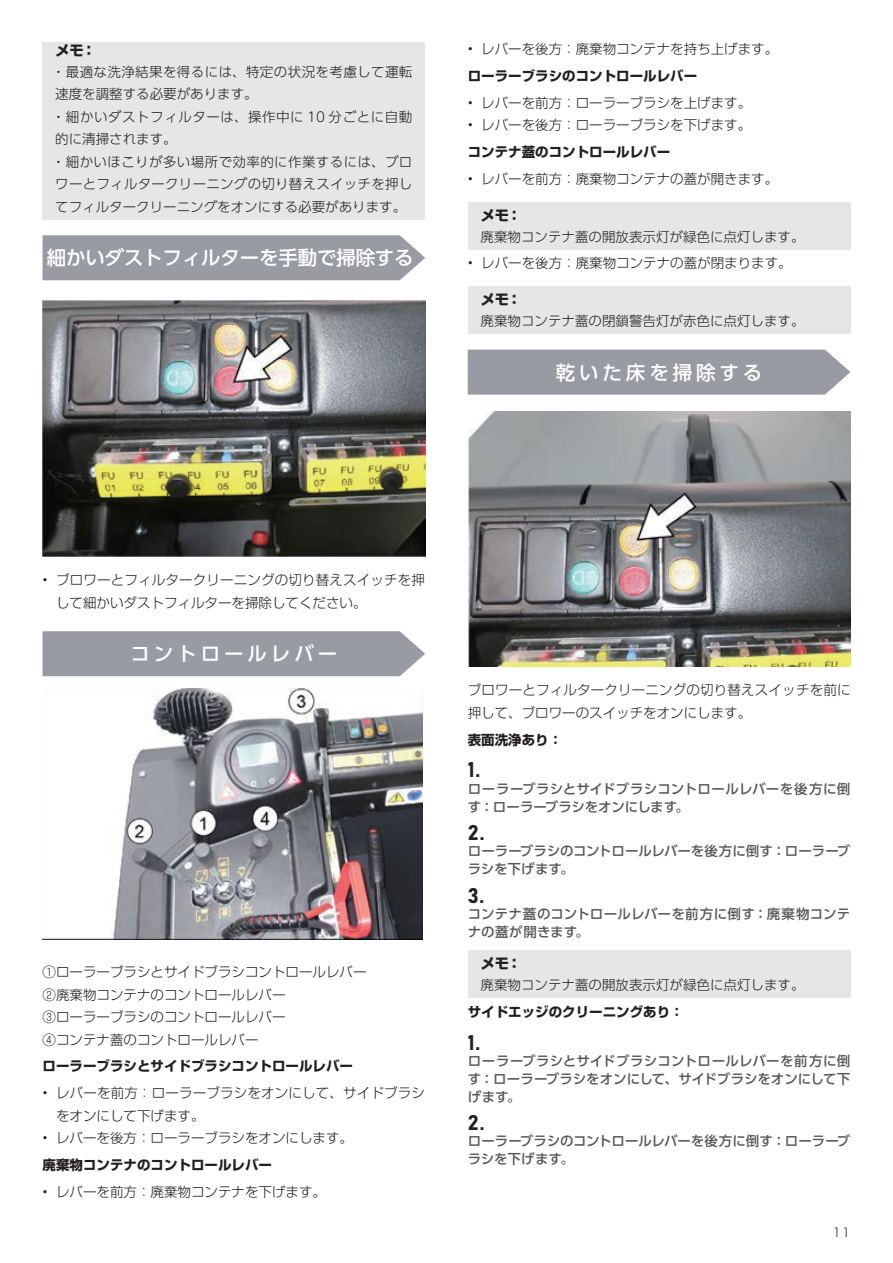
<style>
.page{position:relative;width:893px;height:1263px;background:#fff}
.page>*{position:absolute;margin:0;border:0;box-sizing:border-box;transform-origin:0 0}
.t1{font:21px "Bahnschrift";color:#231f20}
.t2{font:500 19.5px "UD Shin Go Pr 6 N";letter-spacing:-.01em;color:#fff}
.t3{font:500 19.5px "UD Shin Go Pr 6 N";letter-spacing:.2em;color:#fff}
.t4{font:700 15px "UD Shin Go Pr 6 N";letter-spacing:-.07em;color:#231f20}
.t5{font:300 13.5px/22.5px "Shin Go Pr 6 N";color:#231f20}
.t6{font:500 13.5px/18px "UD Shin Go Pr 6 N";color:#57585a}
.t7{font:300 13.5px/22.5px "UD Shin Go Pr 6 N";letter-spacing:.02em;color:#231f20}
.t8{font:700 13.5px "Shin Go Pr 6 N";color:#231f20}
.t9{font:300 13.5px "UD Shin Go Pr 6 N";color:#231f20}
.t10{font:300 12px "Shin Go Pr 6 N";color:#231f20}
</style>
<div class="page">
<div style="left:43px;top:43px;width:382px;height:20px;background:#e6e6e7"></div>
<div style="left:43px;top:59px;width:382px;height:48px;background:#e6e6e7"></div>
<div style="left:43px;top:104px;width:382px;height:48px;background:#e6e6e7"></div>
<div style="left:43px;top:149px;width:382px;height:71px;background:#e6e6e7"></div>
<div style="left:43px;top:235px;width:382px;height:45px;background:#999ba2"></div>
<div style="left:43px;top:631px;width:382px;height:45px;background:#999ba2"></div>
<img style="left:43px;top:299px;width:382px;height:258px">
<img style="left:43px;top:688px;width:380px;height:252px">
<div style="left:468px;top:202px;width:382px;height:26px;background:#e6e6e7"></div>
<div style="left:468px;top:224px;width:382px;height:25px;background:#e6e6e7"></div>
<div style="left:468px;top:287px;width:382px;height:25px;background:#e6e6e7"></div>
<div style="left:468px;top:308px;width:382px;height:26px;background:#e6e6e7"></div>
<div style="left:468px;top:350px;width:382px;height:45px;background:#999ba2"></div>
<div style="left:468px;top:950px;width:382px;height:26px;background:#e6e6e7"></div>
<div style="left:468px;top:972px;width:382px;height:25px;background:#e6e6e7"></div>
<img style="left:468px;top:412px;width:382px;height:255px">
<p class="t4" style="left:55px;top:38px;width:43px">メモ：</p>
<p class="t7" style="left:52px;top:60px;width:362px">・最適な洗浄結果を得るには、特定の状況を考慮して運転速度を調整する必要があります。<br>・細かいダストフィルターは、操作中に 10 分ごとに自動的に清掃されます。<br>・細かいほこりが多い場所で効率的に作業するには、ブロワーとフィルタークリーニングの切り替えスイッチを押してフィルタークリーニングをオンにする必要があります。</p>
<h2 class="t2" style="left:47px;top:242px;width:368px">細かいダストフィルターを手動で掃除する</h2>
<p class="t5" style="left:468px;top:37px;width:312px">• レバーを後方：廃棄物コンテナを持ち上げます。</p>
<p class="t8" style="left:468px;top:65px;width:231px">ローラーブラシのコントロールレバー</p>
<p class="t5" style="left:468px;top:90px;width:285px">• レバーを前方：ローラーブラシを上げます。</p>
<p class="t5" style="left:468px;top:113px;width:285px">• レバーを後方：ローラーブラシを下げます。</p>
<p class="t8" style="left:468px;top:141px;width:204px">コンテナ蓋のコントロールレバー</p>
<p class="t5" style="left:468px;top:166px;width:312px">• レバーを前方：廃棄物コンテナの蓋が開きます。</p>
<p class="t4" style="left:480px;top:203px;width:43px">メモ：</p>
<p class="t9" style="left:480px;top:226px;width:325px">廃棄物コンテナ蓋の開放表示灯が緑色に点灯します。</p>
<p class="t5" style="left:468px;top:251px;width:325px">• レバーを後方：廃棄物コンテナの蓋が閉まります。</p>
<p class="t4" style="left:480px;top:287px;width:43px">メモ：</p>
<p class="t9" style="left:480px;top:310px;width:325px">廃棄物コンテナ蓋の閉鎖警告灯が赤色に点灯します。</p>
<h2 class="t3" style="left:556px;top:356px;width:208px">乾いた床を掃除する</h2>
<p class="t5" style="left:56px;top:568px;width:371px;text-indent:-14px">• ブロワーとフィルタークリーニングの切り替えスイッチを押して細かいダストフィルターを掃除してください。</p>
<h2 class="t3" style="left:131px;top:638px;width:208px">コントロールレバー</h2>
<p class="t5" style="left:43px;top:959px;width:325px">①ローラーブラシとサイドブラシコントロールレバー<br>②廃棄物コンテナのコントロールレバー<br>③ローラーブラシのコントロールレバー<br>④コンテナ蓋のコントロールレバー</p>
<p class="t8" style="left:43px;top:1055px;width:312px">ローラーブラシとサイドブラシコントロールレバー</p>
<p class="t5" style="left:56px;top:1080px;width:371px;text-indent:-14px">• レバーを前方：ローラーブラシをオンにして、サイドブラシをオンにして下げます。</p>
<p class="t5" style="left:43px;top:1125px;width:312px">• レバーを後方：ローラーブラシをオンにします。</p>
<p class="t8" style="left:43px;top:1154px;width:231px">廃棄物コンテナのコントロールレバー</p>
<p class="t5" style="left:43px;top:1179px;width:285px">• レバーを前方：廃棄物コンテナを下げます。</p>
<p class="t5" style="left:468px;top:678px;width:384px">ブロワーとフィルタークリーニングの切り替えスイッチを前に押して、ブロワーのスイッチをオンにします。</p>
<p class="t8" style="left:468px;top:729px;width:96px">表面洗浄あり：</p>
<h1 class="t1" style="left:468px;top:754px;width:14px">1.</h1>
<p class="t6" style="left:468px;top:779px;width:384px">ローラーブラシとサイドブラシコントロールレバーを後方に倒す：ローラーブラシをオンにします。</p>
<h1 class="t1" style="left:468px;top:817px;width:18px">2.</h1>
<p class="t6" style="left:468px;top:842px;width:384px">ローラーブラシのコントロールレバーを後方に倒す：ローラーブラシを下げます。</p>
<h1 class="t1" style="left:468px;top:879px;width:18px">3.</h1>
<p class="t6" style="left:468px;top:904px;width:384px">コンテナ蓋のコントロールレバーを前方に倒す：廃棄物コンテナの蓋が開きます。</p>
<p class="t4" style="left:480px;top:951px;width:43px">メモ：</p>
<p class="t9" style="left:480px;top:974px;width:325px">廃棄物コンテナ蓋の開放表示灯が緑色に点灯します。</p>
<p class="t8" style="left:468px;top:1001px;width:217px">サイドエッジのクリーニングあり：</p>
<h1 class="t1" style="left:468px;top:1026px;width:14px">1.</h1>
<p class="t6" style="left:468px;top:1051px;width:384px;text-align:justify">ローラーブラシとサイドブラシコントロールレバーを前方に倒す：ローラーブラシをオンにして、サイドブラシをオンにして下げます。</p>
<h1 class="t1" style="left:468px;top:1107px;width:18px">2.</h1>
<p class="t6" style="left:468px;top:1132px;width:384px">ローラーブラシのコントロールレバーを後方に倒す：ローラーブラシを下げます。</p>
<p class="t10" style="left:832px;top:1223px;width:20px">11</p>
</div>
